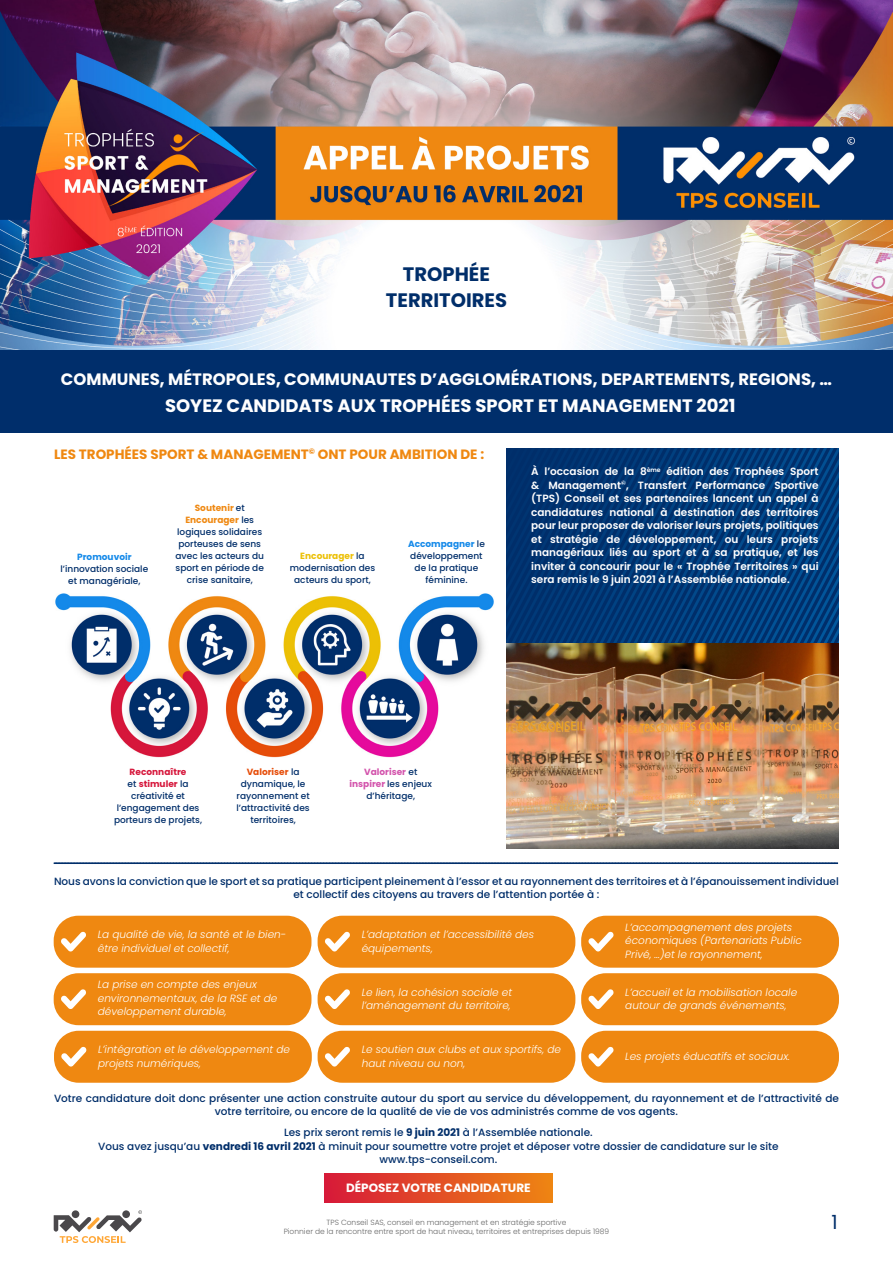
<style>
.page{position:relative;width:893px;height:1263px;background:#fff}
.page>*{position:absolute;margin:0;border:0;box-sizing:border-box;transform-origin:0 0}
.t1{font:700 19.5px/25.5px "Poppins";color:#002e6a;text-align:center}
.t2{font:19.5px "Poppins";color:#002e6a}
.t3{font:700 18px "Poppins";color:#fff}
.t4{font:700 16.5px "Poppins";color:#fff}
.t5{font:700 13.5px "Poppins";color:#ef8811}
.t6{font:700 12px "Poppins";color:#fff}
.t7{font:500 10.5px/13.5px "Poppins";color:#002e6a;text-align:center}
.t8{font:italic 300 10.5px/13.5px "Poppins";color:#fff}
.t9{font:600 10.5px/13.5px "Poppins";color:#fff;text-align:justify}
.t10{font:500 9px/12px "Poppins";color:#002e6a;text-align:center}
.t11{font:700 9px "Poppins";color:#1489e9}
.t12{font:300 7.5px/9px "Poppins";color:#666;text-align:center}
.s1{font-weight:700;color:#ef8811}
.s2{font-weight:700;color:#ecc005}
.s3{font-weight:700;color:#1489e9}
.s4{font-weight:700;color:#d6163b}
.s5{font-weight:700;color:#e64d09}
.s6{font-weight:700;color:#d353ac}
.s7{font-weight:700}
</style>
<div class="page">
<img style="left:53px;top:448px;width:498px;height:503px">
<div style="left:0;top:213px;width:893px;height:220px;background:#002e6b"></div>
<img style="left:0;top:0;width:893px;height:350px">
<svg style="left:507px;top:449px;width:332px;height:194px;background:#003876"></svg>
<div style="left:324px;top:1173px;width:228px;height:30px;background:linear-gradient(to right,#d71939,#ee8412)"></div>
<svg style="left:54px;top:862px;width:784px;height:2px;background:#2c5283"></svg>
<img style="left:507px;top:643px;width:332px;height:205px">
<div style="left:54px;top:916px;width:257px;height:52px;background:#ef8811;border-radius:25px"></div>
<svg style="left:61px;top:931px;width:25px;height:20px"></svg>
<div style="left:54px;top:973px;width:257px;height:52px;background:#ef8811;border-radius:25px"></div>
<svg style="left:61px;top:989px;width:25px;height:20px"></svg>
<div style="left:318px;top:916px;width:257px;height:52px;background:#ef8811;border-radius:25px"></div>
<svg style="left:325px;top:931px;width:25px;height:20px"></svg>
<div style="left:318px;top:973px;width:257px;height:52px;background:#ef8811;border-radius:25px"></div>
<svg style="left:325px;top:989px;width:25px;height:20px"></svg>
<div style="left:318px;top:1031px;width:257px;height:52px;background:#ef8811;border-radius:25px"></div>
<svg style="left:325px;top:1046px;width:25px;height:20px"></svg>
<div style="left:581px;top:1031px;width:258px;height:52px;background:#ef8811;border-radius:25px"></div>
<svg style="left:588px;top:1046px;width:26px;height:20px"></svg>
<div style="left:54px;top:1031px;width:258px;height:52px;background:#ef8811;border-radius:25px"></div>
<svg style="left:61px;top:1046px;width:26px;height:20px"></svg>
<div style="left:581px;top:916px;width:258px;height:52px;background:#ef8811;border-radius:25px"></div>
<svg style="left:588px;top:931px;width:26px;height:20px"></svg>
<div style="left:581px;top:973px;width:258px;height:52px;background:#ef8811;border-radius:25px"></div>
<svg style="left:588px;top:989px;width:26px;height:20px"></svg>
<svg style="left:54px;top:1210px;width:88px;height:33px"></svg>
<h1 class="t1" style="left:386px;top:262px;width:123px">TROPHÉE<br>TERRITOIRES</h1>
<h3 class="t4" style="left:61px;top:369px;width:772px">COMMUNES, MÉTROPOLES, COMMUNAUTES D’AGGLOMÉRATIONS, DEPARTEMENTS, REGIONS, …</h3>
<h2 class="t3" style="left:165px;top:395px;width:572px">SOYEZ CANDIDATS AUX TROPHÉES SPORT ET MANAGEMENT 2021</h2>
<p class="t5" style="left:54px;top:446px;width:432px">LES TROPHÉES SPORT &amp; MANAGEMENT<sup>©</sup> ONT POUR AMBITION DE :</p>
<p class="t11" style="left:77px;top:551px;width:56px">Promouvoir</p>
<p class="t10" style="left:61px;top:562px;width:89px">l’innovation sociale et managériale,</p>
<p class="t10" style="left:175px;top:502px;width:90px"><span class="s1">Soutenir</span> et<br><span class="s1">Encourager</span> les logiques solidaires porteuses de sens avec les acteurs du sport en période de crise sanitaire,</p>
<p class="t10" style="left:290px;top:550px;width:87px"><span class="s2">Encourager</span> la modernisation des acteurs du sport,</p>
<p class="t10" style="left:408px;top:538px;width:78px"><span class="s3">Accompagner</span> le développement de la pratique féminine.</p>
<p class="t9" style="left:531px;top:465px;width:289px">À l’occasion de la 8<sup>ème</sup> édition des Trophées Sport &amp; Management<sup>©</sup>, Transfert Performance Sportive (TPS) Conseil et ses partenaires lancent un appel à candidatures national à destination des territoires pour leur proposer de valoriser leurs projets, politiques et stratégie de développement, ou leurs projets managériaux liés au sport et à sa pratique, et les inviter à concourir pour le « Trophée Territoires » qui sera remis le 9 juin 2021 à l’Assemblée nationale.</p>
<p class="t10" style="left:114px;top:766px;width:90px"><span class="s4">Reconnaître<br></span>et <span class="s4">stimuler</span> la créativité et l’engagement des porteurs de projets,</p>
<p class="t10" style="left:236px;top:766px;width:75px"><span class="s5">Valoriser</span> la dynamique, le rayonnement et l’attractivité des territoires,</p>
<p class="t10" style="left:350px;top:766px;width:84px"><span class="s6">Valoriser</span> et <span class="s6">inspirer</span> les enjeux d’héritage,</p>
<p class="t7" style="left:54px;top:874px;width:786px">Nous avons la conviction que le sport et sa pratique participent pleinement à l’essor et au rayonnement des territoires et à l’épanouissement individuel et collectif des citoyens au travers de l’attention portée à :</p>
<p class="t8" style="left:98px;top:928px;width:190px">La qualité de vie, la santé et le bien&shy;être individuel et collectif,</p>
<p class="t8" style="left:98px;top:978px;width:181px">La prise en compte des enjeux environnementaux, de la RSE et de développement durable,</p>
<p class="t8" style="left:98px;top:1043px;width:193px">L’intégration et le développement de projets numériques,</p>
<p class="t8" style="left:625px;top:920px;width:178px">L’accompagnement des projets économiques (Partenariats Public<br>Privé, …)et le rayonnement,</p>
<p class="t8" style="left:625px;top:985px;width:173px">L’accueil et la mobilisation locale autour de grands événements,</p>
<p class="t8" style="left:362px;top:928px;width:174px">L’adaptation et l’accessibilité des équipements,</p>
<p class="t8" style="left:362px;top:985px;width:152px">Le lien, la cohésion sociale et l’aménagement du territoire,</p>
<p class="t8" style="left:362px;top:1043px;width:201px">Le soutien aux clubs et aux sportifs, de haut niveau ou non,</p>
<p class="t8" style="left:625px;top:1050px;width:166px">Les projets éducatifs et sociaux.</p>
<p class="t7" style="left:54px;top:1091px;width:786px">Votre candidature doit donc présenter une action construite autour du sport au service du développement, du rayonnement et de l’attractivité de votre territoire, ou encore de la qualité de vie de vos administrés comme de vos agents.</p>
<p class="t7" style="left:98px;top:1126px;width:682px">Les prix seront remis le <span class="s7">9 juin 2021</span> à l’Assemblée nationale.<br>Vous avez jusqu’au <span class="s7">vendredi 16 avril 2021</span> à minuit pour soumettre votre projet et déposer votre dossier de candidature sur le site www.tps-conseil.com.</p>
<p class="t6" style="left:346px;top:1181px;width:186px">DÉPOSEZ VOTRE CANDIDATURE</p>
<p class="t12" style="left:284px;top:1217px;width:327px">TPS Conseil SAS, conseil en management et en stratégie sportive<br>Pionnier de la rencontre entre sport de haut niveau, territoires et entreprises depuis 1989</p>
<h1 class="t2" style="left:831px;top:1211px;width:8px">1</h1>
</div>
